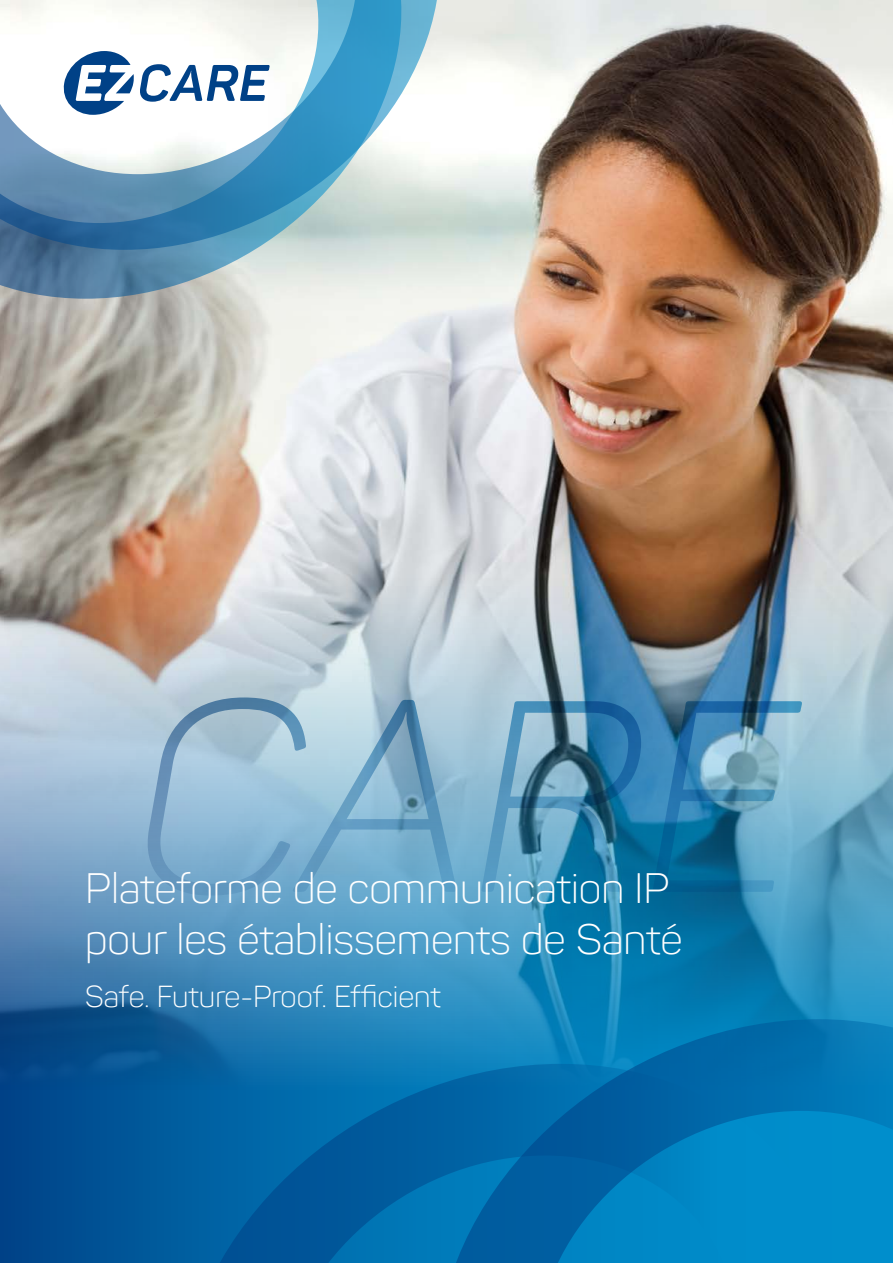
<style>
.page{position:relative;width:893px;height:1263px;background:#fff}
.page>*{position:absolute;margin:0;border:0;box-sizing:border-box;transform-origin:0 0}
.t1{font:italic 300 268.5px "Panton";color:#fff}
.t2{font:300 42px/50.4px "Panton";color:#fff}
.t3{font:300 30px "Panton";letter-spacing:-.005em;color:#fff}
</style>
<div class="page">
<img style="left:0;top:0;width:893px;height:577px">
<img style="left:0;top:577px;width:893px;height:686px">
<svg style="left:165px;top:1064px;width:257px;height:199px;background:#0062a3"></svg>
<svg style="left:422px;top:1019px;width:471px;height:244px;background:#0277b6"></svg>
<svg style="left:0;top:250px;width:415px;height:49px;background:#9cb3c0"></svg>
<svg style="left:0;top:0;width:454px;height:250px"></svg>
<h1 class="t1" style="left:136px;top:634px;width:663px">CARE</h1>
<p class="t2" style="left:85px;top:863px;width:599px">Plateforme de communication IP pour les établissements de Santé</p>
<p class="t3" style="left:85px;top:978px;width:357px">Safe. Future-Proof. Efficient</p>
</div>
